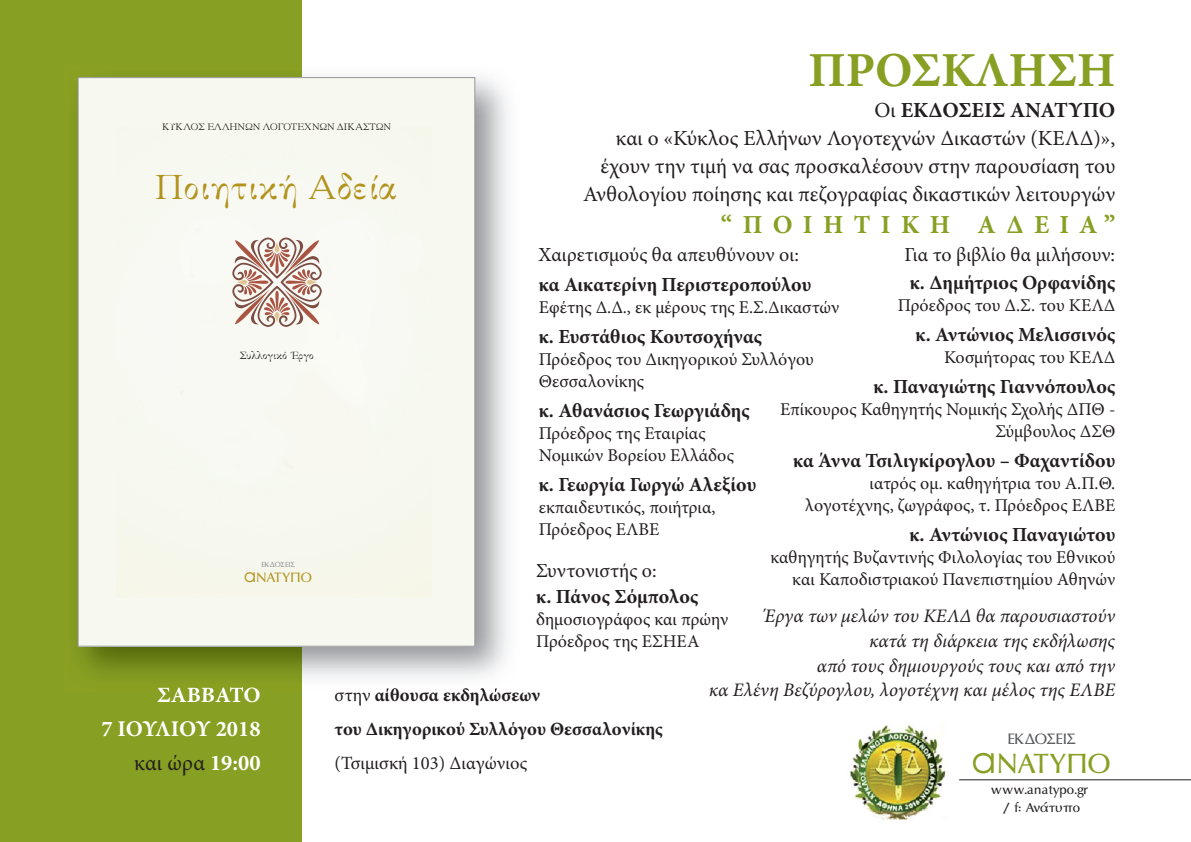
<style>
.page{position:relative;width:1191px;height:842px;background:#fff}
.page>*{position:absolute;margin:0;border:0;box-sizing:border-box;transform-origin:0 0}
.t1{font:700 49px "Minion Pro";color:#879f22}
.t2{font:36px "Mg Optima UC Pol";color:#879f22}
.t3{font:35px "Mg Memories Apla UC Pol Normal";color:#b2931e}
.t4{font:700 26px "Minion Pro";letter-spacing:.4em;color:#879f22}
.t5{font:700 22.4px/34px "Minion Pro";color:#fff;text-align:right}
.t6{font:21.4px/28px "Minion Pro";color:#231f20;text-align:right}
.t7{font:700 20px "Minion Pro";color:#231f20}
.t8{font:20px "Minion Pro";color:#231f20}
.t9{font:19.6px "Mg Optima UC Pol";color:#57585a}
.t10{font:italic 19.2px/24.6px "Minion Pro";color:#231f20;text-align:right}
.t11{font:700 18.6px/34px "Minion Pro";color:#231f20}
.t12{font:18.6px "Minion Pro";color:#231f20}
.t13{font:18px/22px "Minion Pro";color:#231f20}
.t14{font:17.6px "Mg Optima UC Pol";color:#b2931e}
.t15{font:17px/17.8px "Mg Optima UC Pol";color:#231f20;text-align:center}
.t16{font:10.4px "Mg Memories Apla UC Pol Normal";color:#231f20}
.t17{font:9.6px "Mg Memories Apla UC Pol Normal";color:#231f20}
.t18{font:9.6px "Mg Optima UC Pol";color:#939598}
.s1{font-weight:700}
.s2{font-family:"Mg Avant GUC Pol Normal"}
.s3{font-weight:400;color:#231f20}
.s4{font-weight:400}
</style>
<div class="page">
<div style="left:0;top:0;width:302px;height:842px;background:#879f22"></div>
<hr style="left:959px;top:779px;width:232px;height:1px;background:#231f20">
<img style="left:77px;top:76px;width:431px;height:615px">
<img style="left:158px;top:687px;width:102px;height:4px">
<img style="left:385px;top:688px;width:84px;height:3px">
<img style="left:850px;top:723px;width:97px;height:97px">
<div style="left:80px;top:80px;width:393px;height:564px;background:#f7f8ef"></div>
<svg style="left:232px;top:238px;width:90px;height:89px;background:#d1b9b0"></svg>
<h1 class="t1" style="left:808px;top:52px;width:308px">ΠΡΟΣΚΛΗΣΗ</h1>
<p class="t6" style="left:583px;top:98px;width:534px">Οι <span class="s1">ΕΚΔΟΣΕΙΣ ΑΝΑΤΥΠΟ<br></span>και ο «Κύκλος Ελλήνων Λογοτεχνών Δικαστών (ΚΕΛΔ)», έχουν την τιμή να σας προσκαλέσουν στην παρουσίαση του Ανθολογίου ποίησης και πεζογραφίας δικαστικών λειτουργών</p>
<h3 class="t4" style="left:721px;top:215px;width:396px">“ΠΟΙΗΤΙΚΗ ΑΔΕΙΑ”</h3>
<p class="t8" style="left:904px;top:247px;width:212px">Για το βιβλίο θα μιλήσουν:</p>
<p class="t7" style="left:909px;top:275px;width:207px">κ. Δημήτριος Ορφανίδης</p>
<p class="t13" style="left:898px;top:296px;width:219px">Πρόεδρος του Δ.Σ. του ΚΕΛΔ</p>
<p class="t7" style="left:915px;top:327px;width:201px">κ. Αντώνιος Μελισσινός</p>
<p class="t13" style="left:944px;top:348px;width:173px">Κοσμήτορας του ΚΕΛΔ</p>
<p class="t7" style="left:873px;top:379px;width:243px">κ. Παναγιώτης Γιαννόπουλος</p>
<p class="t13" style="left:780px;top:400px;width:337px;text-align:right">Επίκουρος Καθηγητής Νομικής Σχολής ΔΠΘ -<br>Σύμβουλος ΔΣΘ</p>
<p class="t7" style="left:793px;top:453px;width:324px">κα Άννα Τσιλιγκίρογλου – Φαχαντίδου</p>
<p class="t13" style="left:805px;top:474px;width:312px;text-align:right">ιατρός ομ. καθηγήτρια του Α.Π.Θ. λογοτέχνης, ζωγράφος, τ. Πρόεδρος ΕΛΒΕ</p>
<p class="t7" style="left:909px;top:527px;width:207px">κ. Αντώνιος Παναγιώτου</p>
<p class="t13" style="left:770px;top:548px;width:346px;text-align:right">καθηγητής Βυζαντινής Φιλολογίας του Εθνικού και Καποδιστριακού Πανεπιστημίου Αθηνών</p>
<p class="t17" style="left:162px;top:121px;width:231px">ΚΥΚΛΟΣ ΕΛΛΗΝΩΝ ΛΟΓΟΤΕΧΝΩΝ ΔΙΚΑΣΤΩΝ</p>
<h3 class="t3" style="left:156px;top:166px;width:243px">Ποιητική Αδεία</h3>
<p class="t8" style="left:538px;top:247px;width:262px">Χαιρετισμούς θα απευθύνουν οι:</p>
<p class="t7" style="left:539px;top:277px;width:274px">κα Αικατερίνη Περιστεροπούλου</p>
<p class="t13" style="left:539px;top:297px;width:302px">Εφέτης Δ.Δ., εκ μέρους της Ε.Σ.Δικαστών</p>
<p class="t7" style="left:539px;top:329px;width:225px">κ. Ευστάθιος Κουτσοχήνας</p>
<p class="t13" style="left:539px;top:349px;width:277px">Πρόεδρος του Δικηγορικού Συλλόγου<br>Θεσσαλονίκης</p>
<p class="t7" style="left:539px;top:403px;width:213px">κ. Αθανάσιος Γεωργιάδης</p>
<p class="t13" style="left:539px;top:423px;width:197px">Πρόεδρος της Εταιρίας<br>Νομικών Βορείου Ελλάδος</p>
<p class="t7" style="left:539px;top:477px;width:219px">κ. Γεωργία Γωργώ Αλεξίου</p>
<p class="t13" style="left:539px;top:497px;width:178px">εκπαιδευτικός, ποιήτρια,<br>Πρόεδρος ΕΛΒΕ</p>
<p class="t8" style="left:536px;top:563px;width:122px">Συντονιστής ο:</p>
<p class="t7" style="left:536px;top:589px;width:164px">κ. Πάνος Σόμπολος</p>
<p class="t13" style="left:536px;top:610px;width:194px">δημοσιογράφος και πρώην<br>Πρόεδρος της ΕΣΗΕΑ</p>
<p class="t16" style="left:240px;top:349px;width:76px">Συλλογικό Έργο</p>
<p class="t18" style="left:262px;top:558px;width:35px">ΕΚΔΟΣΕΙΣ</p>
<p class="t14" style="left:245px;top:565px;width:69px"><span class="s2">α</span>ΝΑΤΥΠΟ</p>
<p class="t10" style="left:708px;top:606px;width:408px">Έργα των μελών του ΚΕΛΔ θα παρουσιαστούν<br>κατά τη διάρκεια της εκδήλωσης<br>από τους δημιουργούς τους και από την<br>κα Ελένη Βεζύρογλου, λογοτέχνη και μέλος της ΕΛΒΕ</p>
<p class="t5" style="left:101px;top:680px;width:161px">ΣΑΒΒΑΤΟ<br>7 ΙΟΥΛΙΟΥ 2018 <span class="s3">και ώρα</span> 19:00</p>
<p class="t11" style="left:334px;top:680px;width:330px"><span class="s4">στην</span> αίθουσα εκδηλώσεων<br>του Δικηγορικού Συλλόγου Θεσσαλονίκης</p>
<p class="t9" style="left:1008px;top:725px;width:70px">ΕΚΔΟΣΕΙΣ</p>
<h2 class="t2" style="left:973px;top:740px;width:139px"><span class="s2">α</span>ΝΑΤΥΠΟ</h2>
<p class="t12" style="left:334px;top:756px;width:194px">(Τσιμισκή 103) Διαγώνιος</p>
<p class="t15" style="left:991px;top:779px;width:99px">www.anatypo.gr / f: Ανάτυπο</p>
</div>
